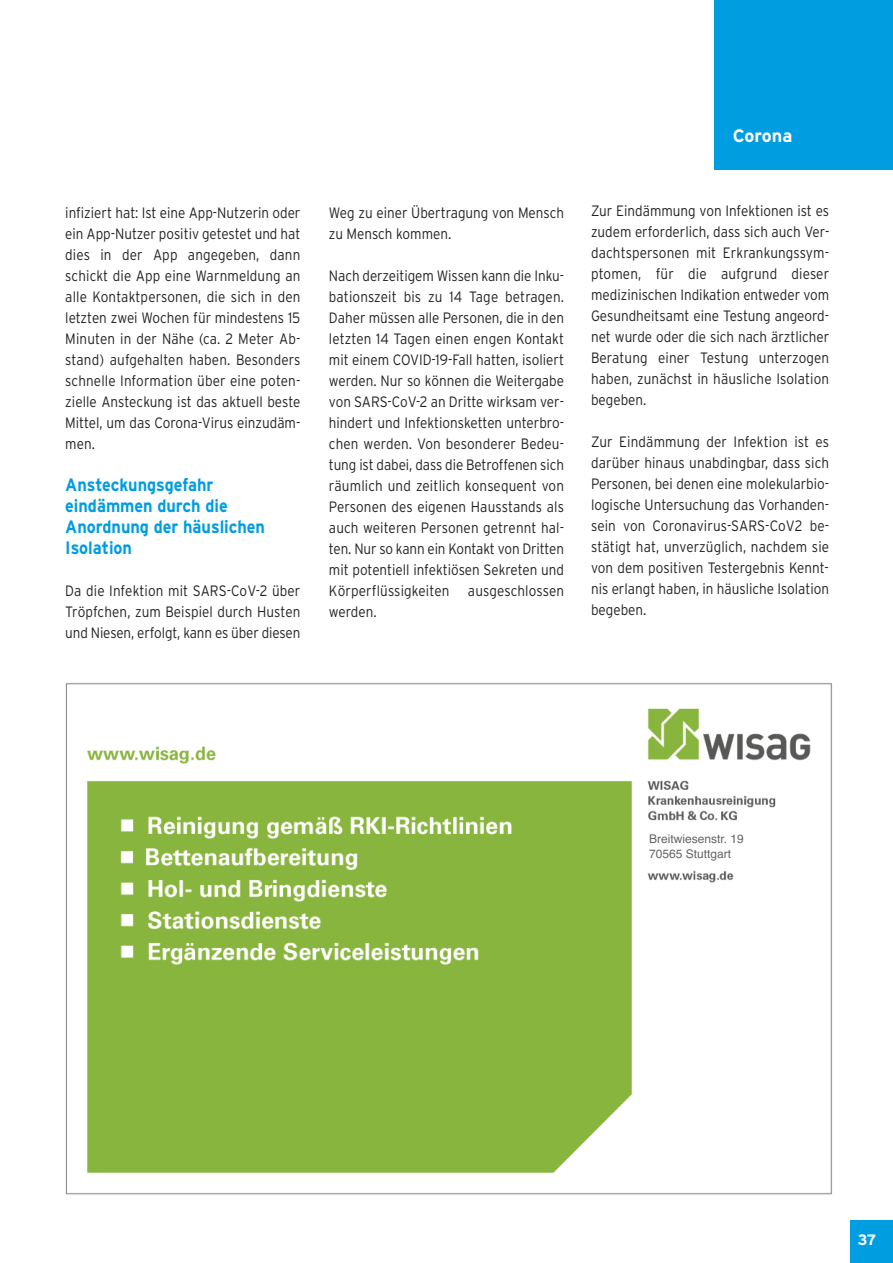
<style>
.page{position:relative;width:893px;height:1263px;background:#fff}
.page>*{position:absolute;margin:0;border:0;box-sizing:border-box;transform-origin:0 0}
.t1{font:700 18px/21px "Interstate";color:#009de0;scale:.9 1}
.t2{font:700 18px "Interstate";color:#fff}
.t3{font:300 15px/21px "Interstate";color:#222221;text-align:justify;scale:.9 1}
.t4{font:700 15px "Interstate";color:#fff}
.t5{font:12px/14.4px "Helvetica";color:#656564}
</style>
<div class="page">
<div style="left:850px;top:1220px;width:43px;height:43px;background:#009de0"></div>
<div style="left:714px;top:0;width:179px;height:170px;background:#009de0"></div>
<img style="left:65px;top:683px;width:767px;height:512px">
<div style="left:639px;top:825px;width:160px;height:45px;background:#fff"></div>
<p class="t3" style="left:65px;top:202px;width:263px">infiziert hat: Ist eine App-Nutzerin oder ein App-Nutzer positiv getestet und hat dies in der App angegeben, dann schickt die App eine Warnmeldung an alle Kontaktpersonen, die sich in den letzten zwei Wochen für mindestens 15<br>Minuten in der Nähe (ca. 2 Meter Ab&shy;stand) aufgehalten haben. Besonders schnelle Information über eine poten&shy;zielle Ansteckung ist das aktuell beste Mittel, um das Corona-Virus einzudäm&shy;men.</p>
<p class="t1" style="left:65px;top:474px;width:224px">Ansteckungsgefahr eindämmen durch die<br>Anordnung der häuslichen<br>Isolation</p>
<p class="t3" style="left:65px;top:580px;width:263px">Da die Infektion mit SARS-CoV-2 über Tröpfchen, zum Beispiel durch Husten und Niesen, erfolgt, kann es über diesen</p>
<p class="t3" style="left:329px;top:202px;width:263px">Weg zu einer Übertragung von Mensch zu Mensch kommen.</p>
<p class="t3" style="left:329px;top:265px;width:263px">Nach derzeitigem Wissen kann die Inku&shy;bationszeit bis zu 14 Tage betragen.<br>Daher müssen alle Personen, die in den letzten 14 Tagen einen engen Kontakt mit einem COVID-19-Fall hatten, isoliert werden. Nur so können die Weitergabe von SARS-CoV-2 an Dritte wirksam ver&shy;hindert und Infektionsketten unterbro&shy;chen werden. Von besonderer Bedeu&shy;tung ist dabei, dass die Betroffenen sich räumlich und zeitlich konsequent von Personen des eigenen Hausstands als auch weiteren Personen getrennt hal&shy;ten. Nur so kann ein Kontakt von Dritten mit potentiell infektiösen Sekreten und Körperflüssigkeiten ausgeschlossen werden.</p>
<p class="t2" style="left:733px;top:125px;width:61px">Corona</p>
<p class="t3" style="left:591px;top:200px;width:267px">Zur Eindämmung von Infektionen ist es zudem erforderlich, dass sich auch Ver&shy;dachtspersonen mit Erkrankungssym&shy;ptomen, für die aufgrund dieser medizinischen Indikation entweder vom Gesundheitsamt eine Testung angeord&shy;net wurde oder die sich nach ärztlicher Beratung einer Testung unterzogen haben, zunächst in häusliche Isolation begeben.</p>
<p class="t3" style="left:591px;top:431px;width:266px">Zur Eindämmung der Infektion ist es darüber hinaus unabdingbar, dass sich Personen, bei denen eine molekularbio&shy;logische Untersuchung das Vorhanden&shy;sein von Coronavirus-SARS-CoV2 be&shy;stätigt hat, unverzüglich, nachdem sie von dem positiven Testergebnis Kennt&shy;nis erlangt haben, in häusliche Isolation begeben.</p>
<p class="t5" style="left:649px;top:832px;width:96px">Breitwiesenstr. 19<br>70565 Stuttgart</p>
<p class="t4" style="left:858px;top:1231px;width:20px">37</p>
</div>
